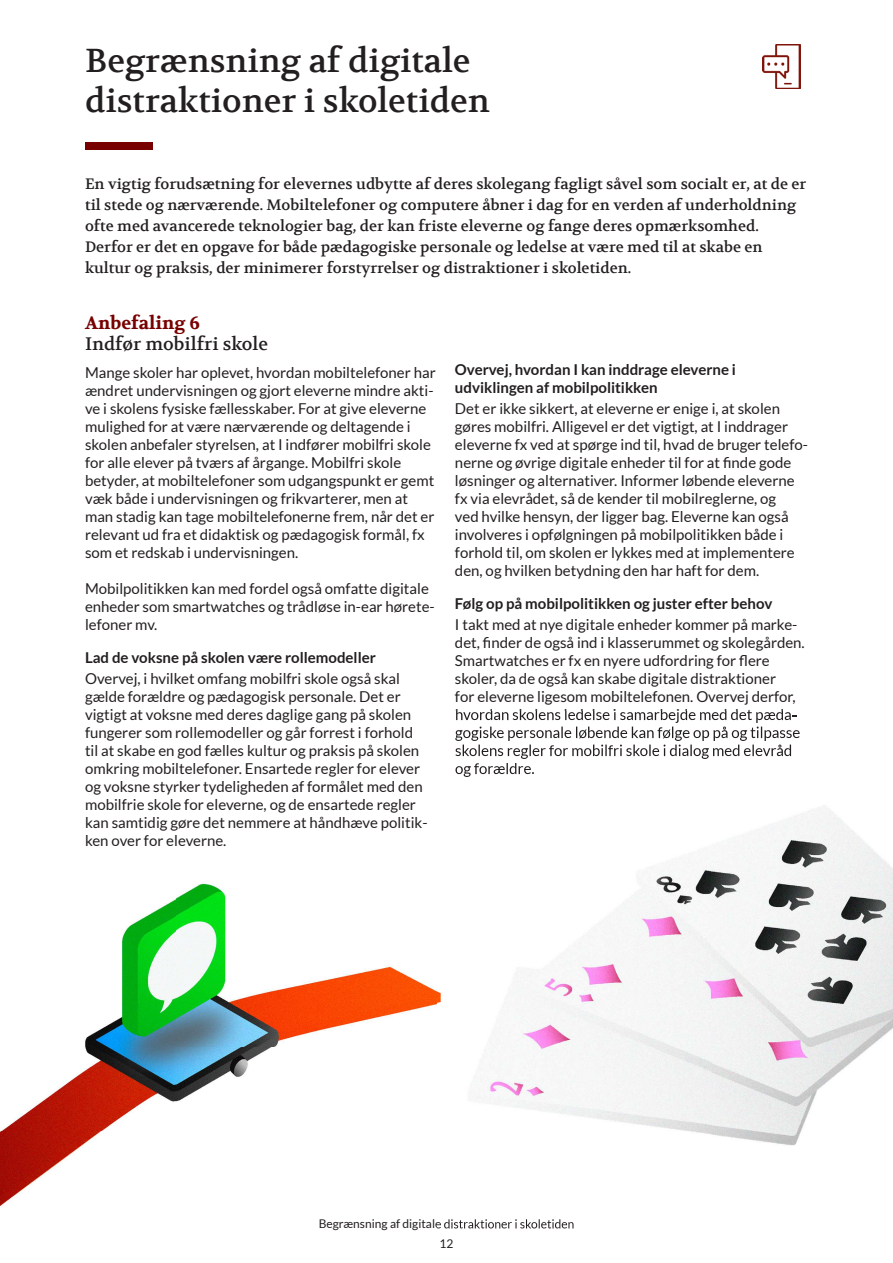
<style>
.page{position:relative;width:893px;height:1263px;background:#fff}
.page>*{position:absolute;margin:0;border:0;box-sizing:border-box;transform-origin:0 0}
.t1{font:33px/39.6px "Volkhov";color:#231f20}
.t2{font:18px "Volkhov";color:#231f20}
.t3{font:700 18px "Volkhov";color:#780000}
.t4{font:15px/18px "Lato";color:#231f20}
.t5{font:15px/21px "Volkhov";color:#231f20}
.t6{font:700 15px/18px "Lato";color:#231f20}
.t7{font:12px "Lato";color:#231f20}
</style>
<div class="page">
<img style="left:0;top:883px;width:438px;height:324px">
<div style="left:85px;top:142px;width:68px;height:8px;background:#780000"></div>
<img style="left:762px;top:44px;width:39px;height:45px">
<img style="left:438px;top:715px;width:455px;height:514px">
<img style="left:438px;top:1219px;width:135px;height:10px">
<img style="left:438px;top:1219px;width:23px;height:9px">
<img style="left:456px;top:711px;width:335px;height:12px">
<img style="left:456px;top:711px;width:44px;height:9px">
<img style="left:680px;top:711px;width:46px;height:9px">
<img style="left:455px;top:727px;width:345px;height:14px">
<img style="left:455px;top:730px;width:23px;height:11px">
<img style="left:455px;top:745px;width:337px;height:14px">
<img style="left:455px;top:745px;width:38px;height:11px">
<img style="left:487px;top:763px;width:48px;height:14px">
<img style="left:455px;top:763px;width:32px;height:14px">
<h1 class="t1" style="left:85px;top:44px;width:406px">Begrænsning af digitale distraktioner i skoletiden</h1>
<p class="t5" style="left:85px;top:175px;width:723px">En vigtig forudsætning for elevernes udbytte af deres skolegang fagligt såvel som socialt er, at de er til stede og nærværende. Mobiltelefoner og computere åbner i dag for en verden af underholdning ofte med avancerede teknologier bag, der kan friste eleverne og fange deres opmærksomhed.<br>Derfor er det en opgave for både pædagogiske personale og ledelse at være med til at skabe en kultur og praksis, der minimerer forstyrrelser og distraktioner i skoletiden.</p>
<p class="t3" style="left:85px;top:312px;width:116px">Anbefaling 6</p>
<p class="t2" style="left:85px;top:336px;width:185px">Indfør mobilfri skole</p>
<p class="t4" style="left:85px;top:363px;width:352px">Mange skoler har oplevet, hvordan mobiltelefoner har ændret undervisningen og gjort eleverne mindre akti&shy;ve i skolens fysiske fællesskaber. For at give eleverne mulighed for at være nærværende og deltagende i skolen anbefaler styrelsen, at I indfører mobilfri skole for alle elever på tværs af årgange. Mobilfri skole betyder, at mobiltelefoner som udgangspunkt er gemt væk både i undervisningen og frikvarterer, men at man stadig kan tage mobiltelefonerne frem, når det er relevant ud fra et didaktisk og pædagogisk formål, fx som et redskab i undervisningen.</p>
<p class="t4" style="left:85px;top:579px;width:351px">Mobilpolitikken kan med fordel også omfatte digitale enheder som smartwatches og trådløse in-ear hørete&shy;lefoner mv.</p>
<p class="t6" style="left:85px;top:650px;width:292px">Lad de voksne på skolen være rollemodeller</p>
<p class="t4" style="left:85px;top:669px;width:344px">Overvej, i hvilket omfang mobilfri skole også skal gælde forældre og pædagogisk personale. Det er vigtigt at voksne med deres daglige gang på skolen fungerer som rollemodeller og går forrest i forhold til at skabe en god fælles kultur og praksis på skolen omkring mobiltelefoner. Ensartede regler for elever og voksne styrker tydeligheden af formålet med den mobilfrie skole for eleverne, og de ensartede regler kan samtidig gøre det nemmere at håndhæve politik&shy;ken over for eleverne.</p>
<p class="t6" style="left:455px;top:362px;width:282px">Overvej, hvordan I kan inddrage eleverne i udviklingen af mobilpolitikken</p>
<p class="t4" style="left:455px;top:399px;width:354px">Det er ikke sikkert, at eleverne er enige i, at skolen gøres mobilfri. Alligevel er det vigtigt, at I inddrager eleverne fx ved at spørge ind til, hvad de bruger telefo&shy;nerne og øvrige digitale enheder til for at finde gode løsninger og alternativer. Informer løbende eleverne fx via elevrådet, så de kender til mobilreglerne, og<br>ved hvilke hensyn, der ligger bag. Eleverne kan også involveres i opfølgningen på mobilpolitikken både i forhold til, om skolen er lykkes med at implementere den, og hvilken betydning den har haft for dem.</p>
<p class="t6" style="left:455px;top:596px;width:319px">Følg op på mobilpolitikken og juster efter behov</p>
<p class="t4" style="left:455px;top:615px;width:351px">I takt med at nye digitale enheder kommer på marke&shy;det, finder de også ind i klasserummet og skolegården.<br>Smartwatches er fx en nyere udfordring for flere skoler, da de også kan skabe digitale distraktioner<br>for eleverne ligesom mobiltelefonen. Overvej derfor,</p>
<p class="t7" style="left:439px;top:1237px;width:15px">12</p>
</div>
